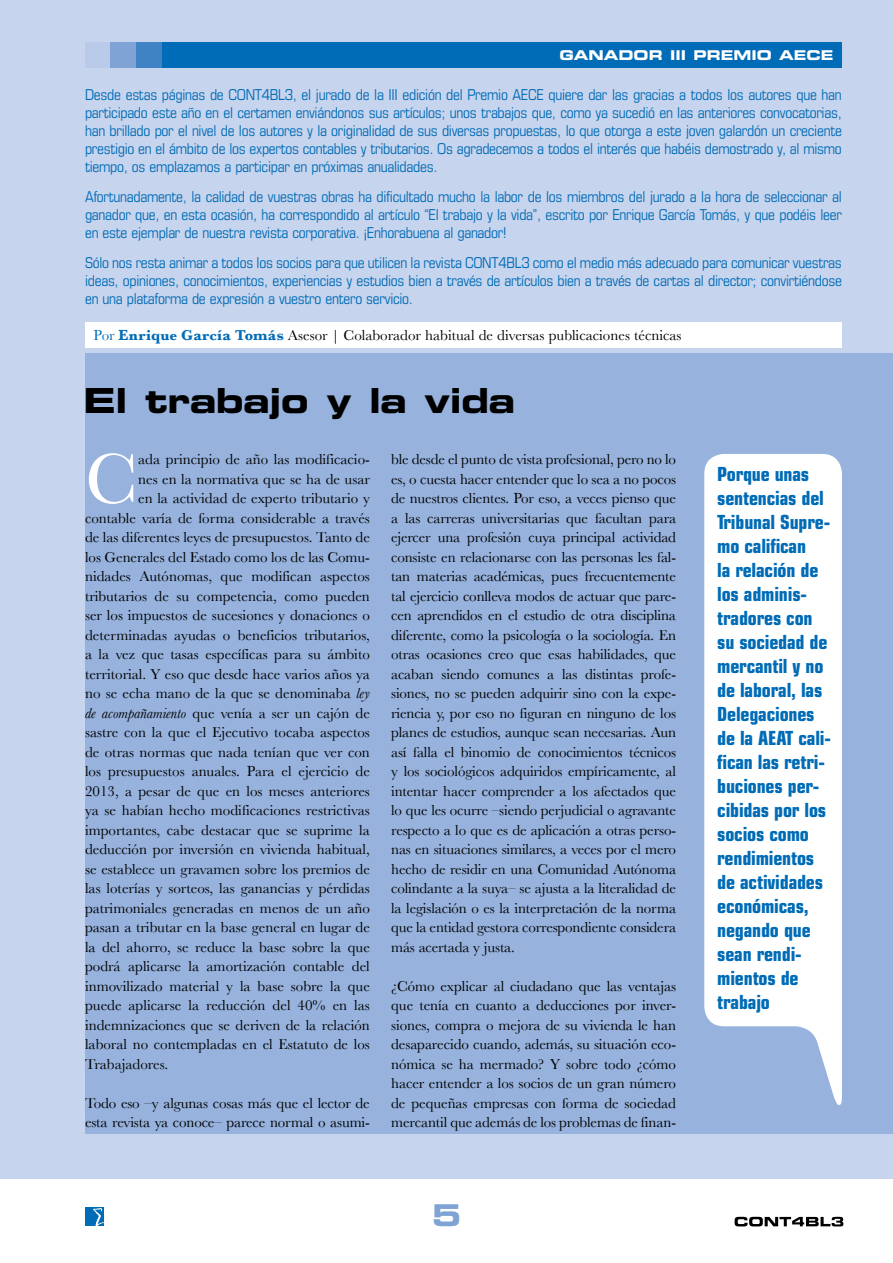
<style>
.page{position:relative;width:893px;height:1263px;background:#fff}
.page>*{position:absolute;margin:0;border:0;box-sizing:border-box;transform-origin:0 0}
.t1{font:73.95px "Baskerville";color:#fff}
.t2{font:34.5px "Eurostile LT Std Bold Ex 2";letter-spacing:-.015em;color:#000}
.t3{font:30px "Eurostile LT Std Bold Ex 2";color:#7fa3d5}
.t4{font:700 condensed 19.5px/24px "Eurostile LT Std";letter-spacing:-.01em;color:#006bb6}
.t5{font:15px/19.5px "Baskerville";color:#000;text-align:justify}
.t6{font:condensed 15px/18px "Eurostile LT Std";letter-spacing:-.02em;color:#006bb6;text-align:justify}
.t7{font:13.5px "Eurostile LT Std Bold Ex 2";color:#fff}
.s1{color:#006bb6}
.s2{font-weight:700;color:#006bb6}
.s3{font-style:italic}
</style>
<div class="page">
<div style="left:85px;top:1207px;width:19px;height:19px;background:#006bb6"></div>
<svg style="left:93px;top:1208px;width:11px;height:18px"></svg>
<svg style="left:735px;top:1217px;width:108px;height:9px"></svg>
<div style="left:0;top:0;width:893px;height:1178px;background:#c7d4ed"></div>
<div style="left:85px;top:353px;width:808px;height:780px;background:#96b2dd"></div>
<div style="left:85px;top:43px;width:757px;height:25px;background:#006bb6"></div>
<div style="left:85px;top:43px;width:26px;height:25px;background:#bacbe9"></div>
<div style="left:111px;top:43px;width:25px;height:25px;background:#7fa3d5"></div>
<div style="left:136px;top:43px;width:26px;height:25px;background:#4083c4"></div>
<div style="left:85px;top:323px;width:757px;height:25px;background:#fff"></div>
<svg style="left:704px;top:454px;width:138px;height:651px;background:#f3f6fb"></svg>
<p class="t7" style="left:560px;top:46px;width:275px">GANADOR III PREMIO AECE</p>
<p class="t6" style="left:85px;top:85px;width:758px">Desde estas páginas de CONT4BL3, el jurado de la III edición del Premio AECE quiere dar las gracias a todos los autores que han participado este año en el certamen enviándonos sus artículos; unos trabajos que, como ya sucedió en las anteriores convocatorias, han brillado por el nivel de los autores y la originalidad de sus diversas propuestas, lo que otorga a este joven galardón un creciente prestigio en el ámbito de los expertos contables y tributarios. Os agradecemos a todos el interés que habéis demostrado y, al mismo tiempo, os emplazamos a participar en próximas anualidades.</p>
<p class="t6" style="left:85px;top:187px;width:758px">Afortunadamente, la calidad de vuestras obras ha dificultado mucho la labor de los miembros del jurado a la hora de seleccionar al ganador que, en esta ocasión, ha correspondido al artículo “El trabajo y la vida”, escrito por Enrique García Tomás, y que podéis leer en este ejemplar de nuestra revista corporativa. ¡Enhorabuena al ganador!</p>
<p class="t6" style="left:85px;top:253px;width:758px">Sólo nos resta animar a todos los socios para que utilicen la revista CONT4BL3 como el medio más adecuado para comunicar vuestras ideas, opiniones, conocimientos, experiencias y estudios bien a través de artículos bien a través de cartas al director; convirtiéndose en una plataforma de expresión a vuestro entero servicio.</p>
<p class="t5" style="left:94px;top:326px;width:590px"><span class="s1">Por</span> <span class="s2">Enrique García Tomás</span> Asesor | Colaborador habitual de diversas publicaciones técnicas</p>
<h2 class="t2" style="left:84px;top:376px;width:433px">El trabajo y la vida</h2>
<h1 class="t1" style="left:85px;top:435px;width:55px">C</h1>
<p class="t5" style="left:138px;top:449px;width:233px">ada principio de año las modificacio-</p>
<p class="t5" style="left:138px;top:469px;width:233px">nes en la normativa que se ha de usar</p>
<p class="t5" style="left:138px;top:488px;width:233px">en la actividad de experto tributario y</p>
<p class="t5" style="left:85px;top:508px;width:286px">contable varía de forma considerable a través</p>
<p class="t5" style="left:85px;top:527px;width:286px">de las diferentes leyes de presupuestos. Tanto de</p>
<p class="t5" style="left:85px;top:547px;width:286px">los Generales del Estado como los de las Comu-</p>
<p class="t5" style="left:85px;top:566px;width:286px">nidades Autónomas, que modifican aspectos</p>
<p class="t5" style="left:85px;top:586px;width:286px">tributarios de su competencia, como pueden</p>
<p class="t5" style="left:85px;top:605px;width:286px">ser los impuestos de sucesiones y donaciones o</p>
<p class="t5" style="left:85px;top:625px;width:286px">determinadas ayudas o beneficios tributarios,</p>
<p class="t5" style="left:85px;top:644px;width:286px">a la vez que tasas específicas para su ámbito</p>
<p class="t5" style="left:85px;top:664px;width:286px">territorial. Y eso que desde hace varios años ya</p>
<p class="t5" style="left:85px;top:683px;width:286px">no se echa mano de la que se denominaba <span class="s3">ley</span></p>
<p class="t5" style="left:85px;top:703px;width:286px"><span class="s3">de acompañamiento</span> que venía a ser un cajón de</p>
<p class="t5" style="left:85px;top:722px;width:286px">sastre con la que el Ejecutivo tocaba aspectos</p>
<p class="t5" style="left:85px;top:742px;width:286px">de otras normas que nada tenían que ver con</p>
<p class="t5" style="left:85px;top:761px;width:286px">los presupuestos anuales. Para el ejercicio de</p>
<p class="t5" style="left:85px;top:781px;width:286px">2013, a pesar de que en los meses anteriores</p>
<p class="t5" style="left:85px;top:800px;width:286px">ya se habían hecho modificaciones restrictivas</p>
<p class="t5" style="left:85px;top:820px;width:286px">importantes, cabe destacar que se suprime la</p>
<p class="t5" style="left:85px;top:839px;width:286px">deducción por inversión en vivienda habitual,</p>
<p class="t5" style="left:85px;top:859px;width:286px">se establece un gravamen sobre los premios de</p>
<p class="t5" style="left:85px;top:878px;width:286px">las loterías y sorteos, las ganancias y pérdidas</p>
<p class="t5" style="left:85px;top:898px;width:286px">patrimoniales generadas en menos de un año</p>
<p class="t5" style="left:85px;top:917px;width:286px">pasan a tributar en la base general en lugar de</p>
<p class="t5" style="left:85px;top:937px;width:286px">la del ahorro, se reduce la base sobre la que</p>
<p class="t5" style="left:85px;top:956px;width:286px">podrá aplicarse la amortización contable del</p>
<p class="t5" style="left:85px;top:976px;width:286px">inmovilizado material y la base sobre la que</p>
<p class="t5" style="left:85px;top:995px;width:286px">puede aplicarse la reducción del 40% en las</p>
<p class="t5" style="left:85px;top:1015px;width:286px">indemnizaciones que se deriven de la relación</p>
<p class="t5" style="left:85px;top:1034px;width:286px">laboral no contempladas en el Estatuto de los</p>
<p class="t5" style="left:85px;top:1054px;width:85px">Trabajadores.</p>
<p class="t5" style="left:85px;top:1093px;width:286px">Todo eso –y algunas cosas más que el lector de esta revista ya conoce– parece normal o asumi-</p>
<p class="t5" style="left:391px;top:449px;width:286px">ble desde el punto de vista profesional, pero no lo es, o cuesta hacer entender que lo sea a no pocos de nuestros clientes. Por eso, a veces pienso que a las carreras universitarias que facultan para ejercer una profesión cuya principal actividad consiste en relacionarse con las personas les fal&shy;tan materias académicas, pues frecuentemente tal ejercicio conlleva modos de actuar que pare&shy;cen aprendidos en el estudio de otra disciplina diferente, como la psicología o la sociología. En otras ocasiones creo que esas habilidades, que acaban siendo comunes a las distintas profe&shy;siones, no se pueden adquirir sino con la expe&shy;riencia y, por eso no figuran en ninguno de los planes de estudios, aunque sean necesarias. Aun así falla el binomio de conocimientos técnicos y los sociológicos adquiridos empíricamente, al intentar hacer comprender a los afectados que lo que les ocurre –siendo perjudicial o agravante respecto a lo que es de aplicación a otras perso&shy;nas en situaciones similares, a veces por el mero hecho de residir en una Comunidad Autónoma colindante a la suya– se ajusta a la literalidad de la legislación o es la interpretación de la norma que la entidad gestora correspondiente considera más acertada y justa.</p>
<p class="t5" style="left:391px;top:976px;width:286px">¿Cómo explicar al ciudadano que las ventajas que tenía en cuanto a deducciones por inver&shy;siones, compra o mejora de su vivienda le han desaparecido cuando, además, su situación eco&shy;nómica se ha mermado? Y sobre todo ¿cómo hacer entender a los socios de un gran número de pequeñas empresas con forma de sociedad mercantil que además de los problemas de finan-</p>
<h3 class="t3" style="left:432px;top:1194px;width:31px">5</h3>
<p class="t4" style="left:717px;top:462px;width:115px">Porque unas sentencias del<br>Tribunal Supre&shy;mo califican<br>la relación de los adminis&shy;tradores con su sociedad de mercantil y no de laboral, las<br>Delegaciones de la AEAT cali&shy;fican las retri&shy;buciones per&shy;cibidas por los socios como rendimientos de actividades económicas, negando que sean rendi&shy;mientos de trabajo</p>
</div>
